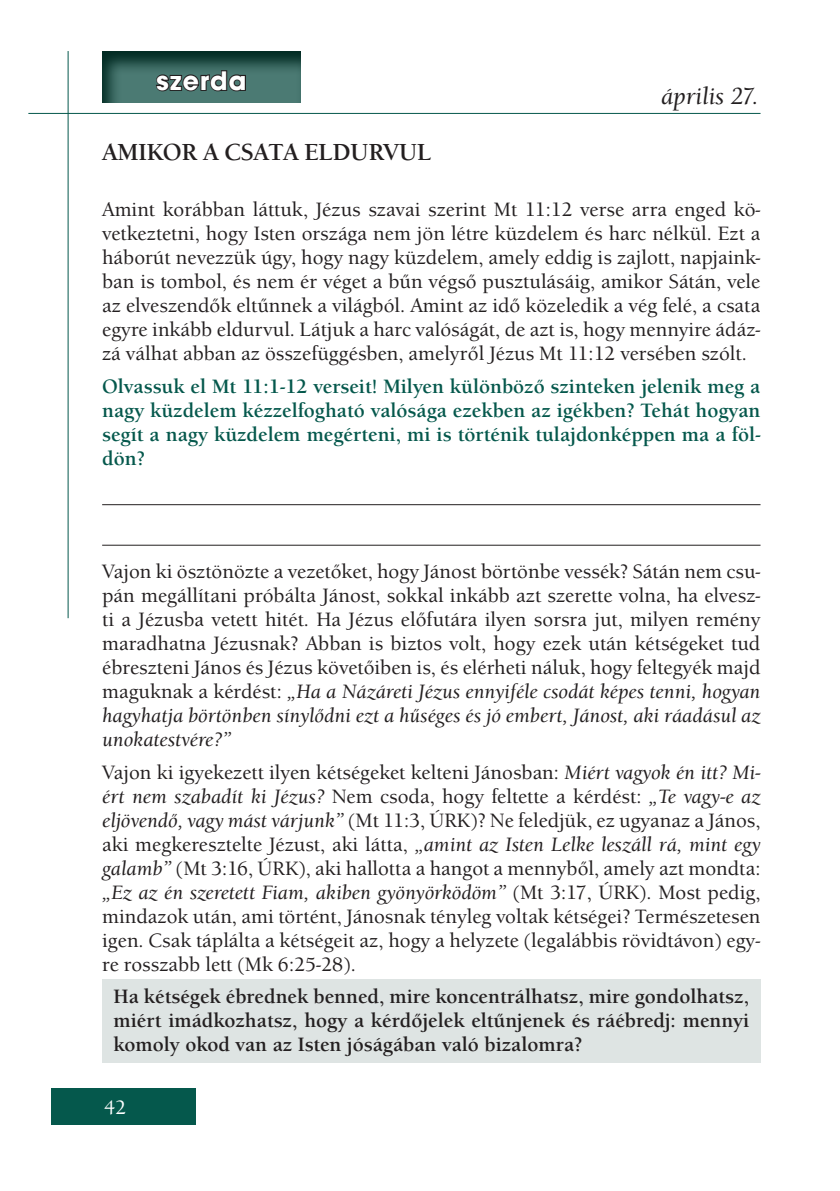
<style>
.page{position:relative;width:840px;height:1191px;background:#fff}
.page>*{position:absolute;margin:0;border:0;box-sizing:border-box;transform-origin:0 0}
.t1{font:700 28px "Avant Gar Got Itc TEE";letter-spacing:.04em;color:#fff}
.t2{font:700 24px "Berkeley Old Sty Itc TEE";color:#231f20}
.t3{font:italic 500 24px "Berkeley Old Sty Itc TEE";color:#231f20}
.t4{font:500 20px/24px "Berkeley Old Sty Itc TEE";color:#231f20;text-align:justify}
.t5{font:700 20px/24px "Berkeley Old Sty Itc TEE";color:#05584c;text-align:justify}
.t6{font:700 20px/24px "Berkeley Old Sty Itc TEE";color:#231f20;text-align:justify}
.t7{font:500 20px "Berkeley Old Sty Itc TEE";color:#fff}
.s1{font-style:italic}
</style>
<div class="page">
<div style="left:51px;top:1089px;width:145px;height:36px;background:#05584c"></div>
<hr style="left:28px;top:113px;width:732px;height:1px;background:#05584c">
<hr style="left:68px;top:51px;width:1px;height:567px;background:#05584c">
<svg style="left:102px;top:51px;width:199px;height:52px;background:#326058"></svg>
<div style="left:102px;top:979px;width:658px;height:84px;background:#dee4e3"></div>
<svg style="left:154px;top:69px;width:93px;height:24px;background:#3a5551"></svg>
<hr style="left:102px;top:504px;width:658px;height:1px;background:#231f20">
<hr style="left:102px;top:545px;width:658px;height:1px;background:#231f20">
<h1 class="t1" style="left:156px;top:63px;width:91px">szerda</h1>
<p class="t2" style="left:102px;top:138px;width:33px">Amikor</p>
<p class="t2" style="left:203px;top:138px;width:38px">a csata</p>
<p class="t2" style="left:304px;top:138px;width:17px">eldur</p>
<p class="t2" style="left:383px;top:138px;width:33px">vul</p>
<p class="t3" style="left:660px;top:82px;width:99px">április 27.</p>
<p class="t4" style="left:102px;top:197px;width:659px">Amint korábban láttuk, Jézus szavai szerint Mt 11:12 verse arra enged kö&shy;vetkeztetni, hogy Isten országa nem jön létre küzdelem és harc nélkül. Ezt a háborút nevezzük úgy, hogy nagy küzdelem, amely eddig is zajlott, napjaink&shy;ban is tombol, és nem ér véget a bűn végső pusztulásáig, amikor Sátán, vele az elveszendők eltűnnek a világból. Amint az idő közeledik a vég felé, a csata egyre inkább eldurvul. Látjuk a harc valóságát, de azt is, hogy mennyire ádáz&shy;zá válhat abban az összefüggésben, amelyről Jézus Mt 11:12 versében szólt.</p>
<p class="t5" style="left:102px;top:374px;width:659px">Olvassuk el Mt 11:1-12 verseit! Milyen különböző szinteken jelenik meg a nagy küzdelem kézzelfogható valósága ezekben az igékben? Tehát hogyan segít a nagy küzdelem megérteni, mi is történik tulajdonképpen ma a föl&shy;dön?</p>
<p class="t4" style="left:102px;top:560px;width:659px">Vajon ki ösztönözte a vezetőket, hogy Jánost börtönbe vessék? Sátán nem csu&shy;pán megállítani próbálta Jánost, sokkal inkább azt szerette volna, ha elvesz&shy;ti a Jézusba vetett hitét. Ha Jézus előfutára ilyen sorsra jut, milyen remény maradhatna Jézusnak? Abban is biztos volt, hogy ezek után kétségeket tud ébreszteni János és Jézus követőiben is, és elérheti náluk, hogy feltegyék majd maguknak a kérdést: <span class="s1">„Ha a Názáreti Jézus ennyiféle csodát képes tenni, hogyan hagyhatja börtönben sínylődni ezt a hűséges és jó embert, Jánost, aki ráadásul az unokatestvére?”</span></p>
<p class="t4" style="left:102px;top:760px;width:659px">Vajon ki igyekezett ilyen kétségeket kelteni Jánosban: <span class="s1">Miért vagyok én itt? Mi&shy;ért nem szabadít ki Jézus?</span> Nem csoda, hogy feltette a kérdést: <span class="s1">„Te vagy-e az eljövendő, vagy mást várjunk”</span> (Mt 11:3, ÚRK)? Ne feledjük, ez ugyanaz a János, aki megkeresztelte Jézust, aki látta, <span class="s1">„amint az Isten Lelke leszáll rá, mint egy galamb”</span> (Mt 3:16, ÚRK), aki hallotta a hangot a mennyből, amely azt mondta: <span class="s1">„Ez az én szeretett Fiam, akiben gyönyörködöm”</span> (Mt 3:17, ÚRK). Most pedig, mindazok után, ami történt, Jánosnak tényleg voltak kétségei? Természetesen igen. Csak táplálta a kétségeit az, hogy a helyzete (legalábbis rövidtávon) egy&shy;re rosszabb lett (Mk 6:25-28).</p>
<p class="t6" style="left:113px;top:985px;width:636px">Ha kétségek ébrednek benned, mire koncentrálhatsz, mire gondolhatsz, miért imádkozhatsz, hogy a kérdőjelek eltűnjenek és ráébredj: mennyi komoly okod van az Isten jóságában való bizalomra?</p>
<p class="t7" style="left:104px;top:1096px;width:24px">42</p>
</div>
